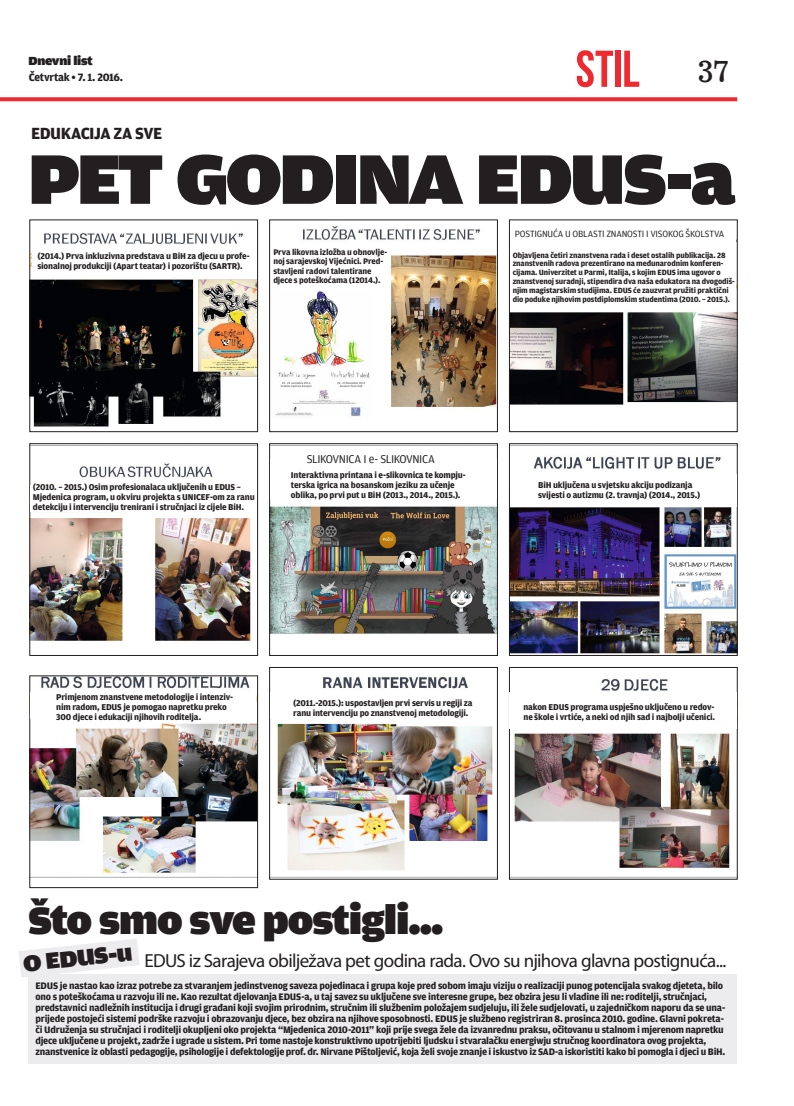
<style>
.page{position:relative;width:794px;height:1106px;background:#fff}
.page>*{position:absolute;margin:0;border:0;box-sizing:border-box;transform-origin:0 0}
.LEAD{font:900 74.3px "Amplitude Wide";letter-spacing:-.03em;color:#231f20}
.LEAD-2{font:51.6px "Bebas Neue";color:#ee292f}
.LEAD-3{font:900 40.6px "Amplitude Wide";letter-spacing:-.03em;color:#231f20}
.OKVIR_TEKST{font:29.3px "News 701 BT Roman A";color:#231f20}
.LEAD-4{font:900 24.2px "Amplitude Wide";color:#231f20}
.LEAD-5{font:19px "Myriad Pro";letter-spacing:-.035em;color:#231f20}
.LEAD-6{font:700 17.2px "Amplitude";letter-spacing:-.03em;color:#231f20}
.OKVIR_TEKST-2{font:900 12.4px "Amplitude Wide";letter-spacing:-.02em;color:#231f20}
.LEAD-7{font:12px "Amplitude";letter-spacing:-.04em;color:#231f20}
.LEAD-8{font:700 11.3px "Amplitude";letter-spacing:-.03em;color:#231f20}
.LEAD-9{font:700 10px/11px "Amplitude";letter-spacing:-.025em;color:#231f20}
.LEAD-10{font:9.6px "Amplitude";letter-spacing:-.02em;color:#231f20}
.LEAD-11{font:700 9px/10px "Amplitude";letter-spacing:-.02em;color:#231f20}
.LEAD-12{font:700 8.6px/9.5px "Amplitude";letter-spacing:-.02em;color:#231f20}
.LEAD-13{font:700 8px/8.9px "Amplitude";letter-spacing:-.015em;color:#231f20}
</style>
<div class="page">
<svg style="left:19px;top:939px;width:121px;height:38px"></svg>
<div style="left:28px;top:974px;width:709px;height:89px;background:#ececee"></div>
<svg style="left:0;top:97px;width:737px;height:4px;background:#ef363c"></svg>
<img style="left:32px;top:233px;width:224px;height:194px">
<div style="left:30px;top:220px;width:228px;height:212px;border:1px solid #231f20"></div>
<img style="left:274px;top:226px;width:221px;height:191px">
<div style="left:269px;top:220px;width:228px;height:212px;border:1px solid #231f20"></div>
<img style="left:511px;top:312px;width:224px;height:93px">
<div style="left:509px;top:220px;width:228px;height:212px;border:1px solid #231f20"></div>
<img style="left:32px;top:445px;width:224px;height:198px">
<div style="left:30px;top:443px;width:228px;height:212px;border:1px solid #231f20"></div>
<img style="left:271px;top:445px;width:224px;height:190px">
<div style="left:269px;top:443px;width:228px;height:212px;border:1px solid #231f20"></div>
<img style="left:511px;top:445px;width:224px;height:208px">
<div style="left:509px;top:443px;width:228px;height:212px;border:1px solid #231f20"></div>
<img style="left:32px;top:677px;width:224px;height:201px">
<div style="left:30px;top:675px;width:228px;height:212px;border:1px solid #231f20"></div>
<img style="left:271px;top:676px;width:224px;height:201px">
<div style="left:269px;top:667px;width:228px;height:212px;border:1px solid #231f20"></div>
<img style="left:511px;top:679px;width:224px;height:198px">
<div style="left:509px;top:667px;width:228px;height:212px;border:1px solid #231f20"></div>
<div style="left:32px;top:250px;width:224px;height:25px;background:#fff"></div>
<div style="left:31px;top:485px;width:225px;height:26px;background:#fff"></div>
<div style="left:31px;top:692px;width:225px;height:27px;background:#fff"></div>
<div style="left:270px;top:692px;width:226px;height:27px;background:#fff"></div>
<div style="left:510px;top:692px;width:227px;height:37px;background:#fff"></div>
<div style="left:275px;top:250px;width:111px;height:40px;background:#fff"></div>
<div style="left:270px;top:458px;width:227px;height:40px;background:#fff"></div>
<div style="left:510px;top:474px;width:226px;height:32px;background:#fff"></div>
<div style="left:510px;top:231px;width:226px;height:70px;background:#fff"></div>
<p class="OKVIR_TEKST-2" style="left:28px;top:53px;width:66px">Dnevni list</p>
<p class="LEAD-8" style="left:29px;top:71px;width:96px">Četvrtak • 7. 1. 2016.</p>
<p class="LEAD-2" style="left:575px;top:41px;width:66px">stil</p>
<p class="OKVIR_TEKST" style="left:698px;top:54px;width:33px">37</p>
<p class="LEAD-6" style="left:31px;top:123px;width:133px">EDUKACIJA ZA SVE</p>
<p class="LEAD" style="left:28px;top:137px;width:708px">PET GODINA EDUS-a</p>
<p class="LEAD-10" style="left:515px;top:229px;width:211px">POSTIGNUĆA U OBLASTI ZNANOSTI I VISOKOG ŠKOLSTVA</p>
<p class="LEAD-11" style="left:37px;top:251px;width:214px">(2014.) Prva inkluzivna predstava u BiH za djecu u profe&shy;sionalnoj produkciji (Apart teatar) i pozorištu (SARTR).</p>
<p class="LEAD-12" style="left:273px;top:247px;width:115px">Prva likovna izložba u obnovlje&shy;noj sarajevskoj Vijećnici. Pred&shy;stavljeni radovi talentirane djece s poteškoćama (12014.).</p>
<p class="LEAD-13" style="left:513px;top:250px;width:224px">Objavljena četiri znanstvena rada i deset ostalih publikacija. 28 znanstvenih radova prezentirano na međunarodnim konferen&shy;cijama. Univerzitet u Parmi, Italija, s kojim EDUS ima ugovor o znanstvenoj suradnji, stipendira dva naša edukatora na dvogodiš&shy;njim magistarskim studijima. EDUS će zauzvrat pružiti praktični dio poduke njihovim postdiplomskim studentima (2010. – 2015.).</p>
<p class="LEAD-11" style="left:33px;top:482px;width:223px">(2010. – 2015.) Osim profesionalaca uključenih u EDUS –<br>Mjedenica program, u okviru projekta s UNICEF-om za ranu detekciju i intervenciju trenirani i stručnjaci iz cijele BiH.</p>
<p class="LEAD-7" style="left:307px;top:453px;width:129px">SLIKOVNICA I e- SLIKOVNICA</p>
<p class="LEAD-11" style="left:291px;top:470px;width:176px">Interaktivna printana i e-slikovnica te kompju&shy;terska igrica na bosanskom jeziku za učenje oblika, po prvi put u BiH (2013., 2014., 2015.).</p>
<p class="LEAD-11" style="left:538px;top:480px;width:164px">BiH uključena u svjetsku akciju podizanja svijesti o autizmu (2. travnja) (2014., 2015.)</p>
<p class="LEAD-11" style="left:56px;top:692px;width:178px">Primjenom znanstvene metodologije i intenziv&shy;nim radom, EDUS je pomogao napretku preko<br>300 djece i edukaciji njihovih roditelja.</p>
<p class="LEAD-11" style="left:293px;top:698px;width:181px">(2011.-2015.): uspostavljen prvi servis u regiji za ranu intervenciju po znanstvenoj metodologiji.</p>
<p class="LEAD-11" style="left:523px;top:702px;width:193px">nakon EDUS programa uspješno uključeno u redov&shy;ne škole i vrtiće, a neki od njih sad i najbolji učenici.</p>
<p class="LEAD-3" style="left:28px;top:897px;width:417px">Što smo sve postigli...</p>
<p class="LEAD-9" style="left:35px;top:980px;width:691px">EDUS je nastao kao izraz potrebe za stvaranjem jedinstvenog saveza pojedinaca i grupa koje pred sobom imaju viziju o realizaciji punog potencijala svakog djeteta, bilo ono s poteškoćama u razvoju ili ne. Kao rezultat djelovanja EDUS-a, u taj savez su uključene sve interesne grupe, bez obzira jesu li vladine ili ne: roditelji, stručnjaci, predstavnici nadležnih institucija i drugi građani koji svojim prirodnim, stručnim ili službenim položajem sudjeluju, ili žele sudjelovati, u zajedničkom naporu da se una&shy;prijede postojeći sistemi podrške razvoju i obrazovanju djece, bez obzira na njihove sposobnosti. EDUS je službeno registriran 8. prosinca 2010. godine. Glavni pokreta&shy;či Udruženja su stručnjaci i roditelji okupljeni oko projekta “Mjedenica 2010-2011” koji prije svega žele da izvanrednu praksu, očitovanu u stalnom i mjerenom napretku djece uključene u projekt, zadrže i ugrade u sistem. Pri tome nastoje konstruktivno upotrijebiti ljudsku i stvaralačku energiwju stručnog koordinatora ovog projekta, znanstvenice iz oblasti pedagogije, psihologije i defektologije prof. dr. Nirvane Pištoljević, koja želi svoje znanje i iskustvo iz SAD-a iskoristiti kako bi pomogla i djeci u BiH.</p>
<p class="LEAD-4" style="left:22px;top:950px;width:111px;rotate:-6deg">O EDUS-u</p>
<p class="LEAD-5" style="left:145px;top:948px;width:583px">EDUS iz Sarajeva obilježava pet godina rada. Ovo su njihova glavna postignuća...</p>
</div>
